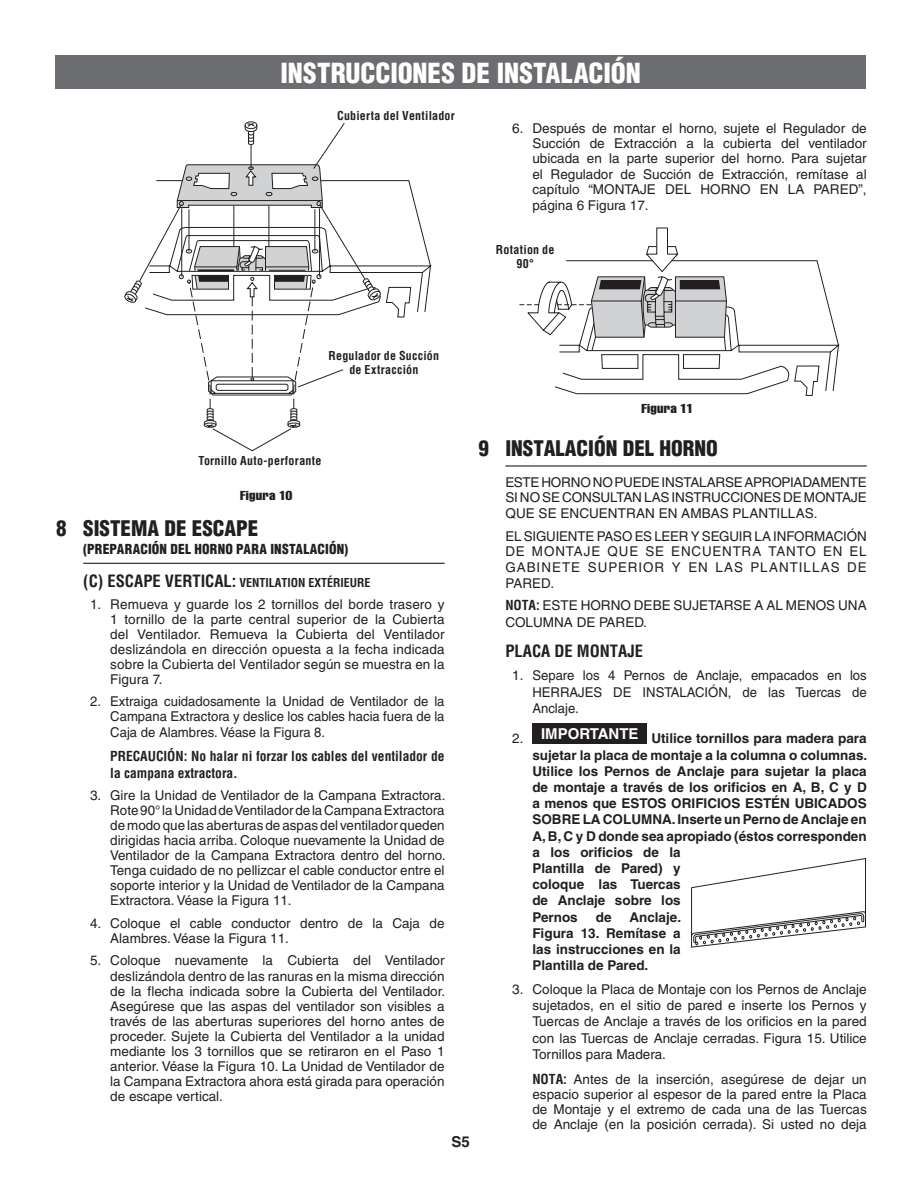
<style>
.page{position:relative;width:920px;height:1190px;background:#fff}
.page>*{position:absolute;margin:0;border:0;box-sizing:border-box;transform-origin:0 0}
.t1{font:900 condensed 27px "Helvetica";letter-spacing:-.005em;color:#fff}
.t2{font:900 condensed 21px "Helvetica";color:#231f20}
.t3{font:700 condensed 16.5px "Helvetica";color:#231f20}
.t4{font:700 15px "Helvetica";color:#231f20}
.t5{font:13.5px/15px "Helvetica";color:#231f20;text-align:justify}
.t6{font:700 13.5px/16.2px "Helvetica";color:#231f20}
.t7{font:700 condensed 13.5px/16.5px "Helvetica";color:#231f20}
.t8{font:900 condensed 13.5px "Helvetica";letter-spacing:.015em;color:#231f20}
.t9{font:extra-condensed 12.75px "Helvetica";letter-spacing:.02em;color:#231f20;scale:1.18 1}
.t10{font:700 condensed 12px/14.4px "Helvetica";letter-spacing:.015em;color:#231f20;text-align:center}
.s1{font-size:16.5px}
.s2{font-weight:700;font-stretch:condensed}
.s3{font-weight:400}
</style>
<div class="page">
<svg style="left:691px;top:858px;width:175px;height:89px"></svg>
<svg style="left:519px;top:227px;width:320px;height:169px"></svg>
<hr style="left:505px;top:465px;width:361px;height:1px;background:#231f20">
<div style="left:532px;top:723px;width:115px;height:20px;background:#231f20"></div>
<div style="left:55px;top:55px;width:810px;height:34px;background:#6c6d70"></div>
<hr style="left:83px;top:562px;width:361px;height:1px;background:#231f20">
<svg style="left:124px;top:121px;width:308px;height:330px"></svg>
<h1 class="t1" style="left:280px;top:63px;width:362px">INSTRUCCIONES DE INSTALACIÓN</h1>
<p class="t10" style="left:337px;top:110px;width:119px">Cubierta del Ventilador</p>
<p class="t5" style="left:532px;top:122px;width:336px;text-indent:-20px">6. Después de montar el horno, sujete el Regulador de Succión de Extracción a la cubierta del ventilador ubicada en la parte superior del horno. Para sujetar el Regulador de Succión de Extracción, remítase al capítulo “MONTAJE DEL HORNO EN LA PARED”, página 6 Figura 17.</p>
<p class="t10" style="left:496px;top:243px;width:60px">Rotation de<br>90°</p>
<p class="t10" style="left:328px;top:349px;width:112px">Regulador de Succión de Extracción</p>
<p class="t10" style="left:198px;top:454px;width:125px">Tornillo Auto-perforante</p>
<p class="t9" style="left:240px;top:491px;width:46px">Figura 10</p>
<h2 class="t2" style="left:56px;top:520px;width:204px">8 SISTEMA DE ESCAPE</h2>
<p class="t8" style="left:83px;top:543px;width:266px">(PREPARACIÓN DEL HORNO PARA INSTALACIÓN)</p>
<p class="t10" style="left:83px;top:576px;width:289px"><span class="s1">(C) ESCAPE VERTICAL:</span> VENTILATION EXTÉRIEURE</p>
<p class="t5" style="left:110px;top:597px;width:336px;text-indent:-20px">1. Remueva y guarde los 2 tornillos del borde trasero y 1 tornillo de la parte central superior de la Cubierta del Ventilador. Remueva la Cubierta del Ventilador deslizándola en dirección opuesta a la fecha indicada sobre la Cubierta del Ventilador según se muestra en la Figura 7.</p>
<p class="t5" style="left:110px;top:694px;width:336px;line-height:15.6px;text-indent:-20px">2. Extraiga cuidadosamente la Unidad de Ventilador de la Campana Extractora y deslice los cables hacia fuera de la Caja de Alambres. Véase la Figura 8.</p>
<p class="t7" style="left:110px;top:749px;width:336px">PRECAUCIÓN: No halar ni forzar los cables del ventilador de la campana extractora.</p>
<p class="t5" style="left:110px;top:789px;width:336px;text-indent:-20px">3. Gire la Unidad de Ventilador de la Campana Extractora.<br>Rote 90° la Unidad de Ventilador de la Campana Extractora de modo que las aberturas de aspas del ventilador queden dirigidas hacia arriba. Coloque nuevamente la Unidad de Ventilador de la Campana Extractora dentro del horno.<br>Tenga cuidado de no pellizcar el cable conductor entre el soporte interior y la Unidad de Ventilador de la Campana Extractora. Véase la Figura 11.</p>
<p class="t5" style="left:110px;top:916px;width:336px;text-indent:-20px">4. Coloque el cable conductor dentro de la Caja de<br>Alambres. Véase la Figura 11.</p>
<p class="t5" style="left:110px;top:954px;width:336px;text-indent:-20px">5. Coloque nuevamente la Cubierta del Ventilador deslizándola dentro de las ranuras en la misma dirección de la flecha indicada sobre la Cubierta del Ventilador.<br>Asegúrese que las aspas del ventilador son visibles a través de las aberturas superiores del horno antes de proceder. Sujete la Cubierta del Ventilador a la unidad mediante los 3 tornillos que se retiraron en el Paso 1 anterior. Véase la Figura 10. La Unidad de Ventilador de la Campana Extractora ahora está girada para operación de escape vertical.</p>
<p class="t4" style="left:451px;top:1136px;width:20px">S5</p>
<p class="t9" style="left:641px;top:404px;width:46px">Figura 11</p>
<h2 class="t2" style="left:478px;top:440px;width:241px">9 INSTALACIÓN DEL HORNO</h2>
<p class="t5" style="left:505px;top:475px;width:363px;line-height:15.8px">ESTE HORNO NO PUEDE INSTALARSE APROPIADAMENTE SI NO SE CONSULTAN LAS INSTRUCCIONES DE MONTAJE QUE SE ENCUENTRAN EN AMBAS PLANTILLAS.</p>
<p class="t5" style="left:505px;top:529px;width:363px;line-height:15.8px">EL SIGUIENTE PASO ES LEER Y SEGUIR LA INFORMACIÓN DE MONTAJE QUE SE ENCUENTRA TANTO EN EL GABINETE SUPERIOR Y EN LAS PLANTILLAS DE PARED.</p>
<p class="t5" style="left:505px;top:598px;width:363px;line-height:16.2px"><span class="s2">NOTA:</span> ESTE HORNO DEBE SUJETARSE A AL MENOS UNA<br>COLUMNA DE PARED.</p>
<p class="t3" style="left:505px;top:645px;width:139px">PLACA DE MONTAJE</p>
<p class="t5" style="left:532px;top:668px;width:336px;line-height:16.2px;text-indent:-20px">1. Separe los 4 Pernos de Anclaje, empacados en los HERRAJES DE INSTALACIÓN, de las Tuercas de Anclaje.</p>
<p class="t6" style="left:532px;top:731px;width:336px;text-indent:-20px"><span class="s3">2.</span> <sup>IMPORTANTE</sup> Utilice tornillos para madera para sujetar la placa de montaje a la columna o columnas.<br>Utilice los Pernos de Anclaje para sujetar la placa de montaje a través de los orificios en A, B, C y D a menos que ESTOS ORIFICIOS ESTÉN UBICADOS SOBRE LA COLUMNA. Inserte un Perno de Anclaje en A, B, C y D donde sea apropiado (éstos corresponden a los orificios de la<br>Plantilla de Pared) y<br>coloque las Tuercas<br>de Anclaje sobre los<br>Pernos</p>
<p class="t6" style="left:532px;top:909px;width:150px;text-align:justify;text-indent:97px">Anclaje.<br>Figura 13. Remítase a las instrucciones en la Plantilla de Pared.</p>
<p class="t5" style="left:532px;top:982px;width:336px;line-height:16.2px;text-indent:-20px">3. Coloque la Placa de Montaje con los Pernos de Anclaje sujetados, en el sitio de pared e inserte los Pernos y Tuercas de Anclaje a través de los orificios en la pared con las Tuercas de Anclaje cerradas. Figura 15. Utilice Tornillos para Madera.</p>
<p class="t5" style="left:532px;top:1073px;width:336px"><span class="s2">NOTA:</span> Antes de la inserción, asegúrese de dejar un espacio superior al espesor de la pared entre la Placa de Montaje y el extremo de cada una de las Tuercas de Anclaje (en la posición cerrada). Si usted no deja</p>
<p class="t6" style="left:595px;top:909px;width:17px">de</p>
</div>
